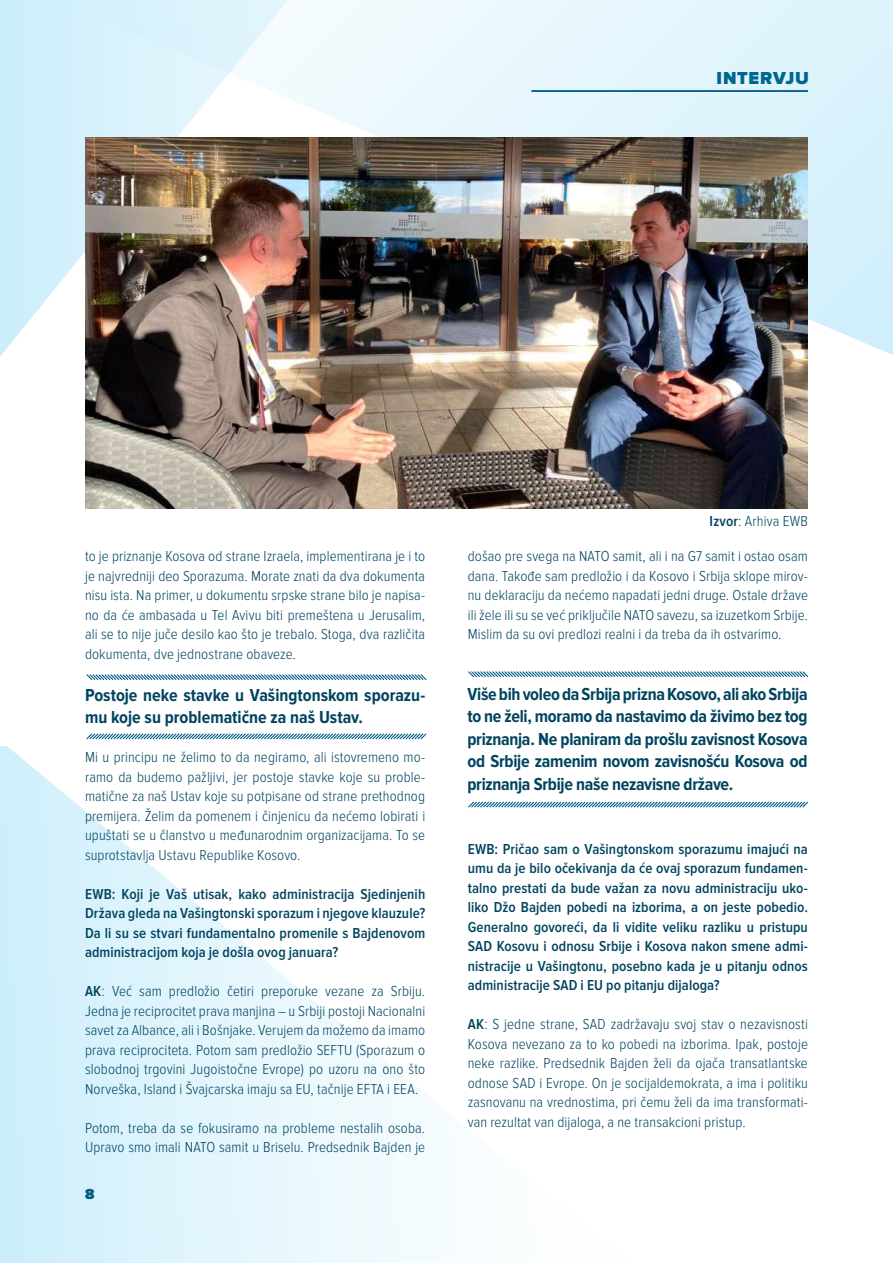
<style>
.page{position:relative;width:893px;height:1263px;background:#fff}
.page>*{position:absolute;margin:0;border:0;box-sizing:border-box;transform-origin:0 0}
.t1{font:700 18px/22.5px "Proxima Nova Cond";letter-spacing:-.01em;color:#00445f}
.t2{font:900 18px "Proxima Nova";letter-spacing:.035em;color:#00668e}
.t3{font:300 15px/19.5px "Proxima Nova Cond";letter-spacing:.005em;color:#00445f;text-align:justify}
.t4{font:600 15px/19.5px "Proxima Nova Cond";letter-spacing:.005em;color:#00445f;text-align:justify}
.t5{font:900 15px "Proxima Nova";color:#005c86}
.s1{font-weight:600}
</style>
<div class="page">
<svg style="left:288px;top:0;width:605px;height:355px;fill:#e4f6fc"></svg>
<svg style="left:0;top:0;width:288px;height:357px;fill:#d7f1fc"></svg>
<svg style="left:0;top:746px;width:435px;height:517px"></svg>
<hr style="left:531px;top:90px;width:277px;height:2px;background:#005c86">
<img style="left:85px;top:137px;width:723px;height:372px">
<svg style="left:468px;top:671px;width:341px;height:6px;background:#8cb5c8"></svg>
<svg style="left:86px;top:674px;width:341px;height:6px;background:#8cb5c8"></svg>
<svg style="left:468px;top:801px;width:341px;height:7px"></svg>
<svg style="left:86px;top:733px;width:341px;height:7px"></svg>
<p class="t2" style="left:717px;top:68px;width:94px">INTERVJU</p>
<p class="t3" style="left:85px;top:547px;width:342px">to je priznanje Kosova od strane Izraela, implementirana je i to je najvredniji deo Sporazuma. Morate znati da dva dokumenta nisu ista. Na primer, u dokumentu srpske strane bilo je napisa&shy;no da će ambasada u Tel Avivu biti premeštena u Jerusalim, ali se to nije juče desilo kao što je trebalo. Stoga, dva različita dokumenta, dve jednostrane obaveze.</p>
<p class="t1" style="left:85px;top:684px;width:342px">Postoje neke stavke u Vašingtonskom sporazu&shy;mu koje su problematične za naš Ustav.</p>
<p class="t3" style="left:85px;top:748px;width:342px">Mi u principu ne želimo to da negiramo, ali istovremeno mo&shy;ramo da budemo pažljivi, jer postoje stavke koje su proble&shy;matične za naš Ustav koje su potpisane od strane prethodnog premijera. Želim da pomenem i činjenicu da nećemo lobirati i upuštati se u članstvo u međunarodnim organizacijama. To se suprotstavlja Ustavu Republike Kosovo.</p>
<p class="t4" style="left:85px;top:884px;width:342px">EWB: Koji je Vaš utisak, kako administracija Sjedinjenih Država gleda na Vašingtonski sporazum i njegove klauzule?<br>Da li su se stvari fundamentalno promenile s Bajdenovom administracijom koja je došla ovog januara?</p>
<p class="t3" style="left:85px;top:982px;width:342px"><span class="s1">AK</span>: Već sam predložio četiri preporuke vezane za Srbiju.<br>Jedna je reciprocitet prava manjina – u Srbiji postoji Nacionalni savet za Albance, ali i Bošnjake. Verujem da možemo da imamo prava reciprociteta. Potom sam predložio SEFTU (Sporazum o slobodnoj trgovini Jugoistočne Evrope) po uzoru na ono što Norveška, Island i Švajcarska imaju sa EU, tačnije EFTA i EEA.</p>
<p class="t3" style="left:85px;top:1118px;width:342px">Potom, treba da se fokusiramo na probleme nestalih osoba.<br>Upravo smo imali NATO samit u Briselu. Predsednik Bajden je</p>
<p class="t5" style="left:85px;top:1186px;width:11px">8</p>
<p class="t3" style="left:710px;top:512px;width:100px"><span class="s1">Izvor</span>: Arhiva EWB</p>
<p class="t3" style="left:468px;top:547px;width:342px">došao pre svega na NATO samit, ali i na G7 samit i ostao osam dana. Takođe sam predložio i da Kosovo i Srbija sklope mirov&shy;nu deklaraciju da nećemo napadati jedni druge. Ostale države ili žele ili su se već priključile NATO savezu, sa izuzetkom Srbije.<br>Mislim da su ovi predlozi realni i da treba da ih ostvarimo.</p>
<p class="t1" style="left:467px;top:683px;width:342px;text-align:justify">Više bih voleo da Srbija prizna Kosovo, ali ako Srbija to ne želi, moramo da nastavimo da živimo bez tog priznanja. Ne planiram da prošlu zavisnost Kosova od Srbije zamenim novom zavisnošću Kosova od priznanja Srbije naše nezavisne države.</p>
<p class="t4" style="left:468px;top:839px;width:342px">EWB: Pričao sam o Vašingtonskom sporazumu imajući na umu da je bilo očekivanja da će ovaj sporazum fundamen&shy;talno prestati da bude važan za novu administraciju uko&shy;liko Džo Bajden pobedi na izborima, a on jeste pobedio.<br>Generalno govoreći, da li vidite veliku razliku u pristupu SAD Kosovu i odnosu Srbije i Kosova nakon smene admi&shy;nistracije u Vašingtonu, posebno kada je u pitanju odnos administracije SAD i EU po pitanju dijaloga?</p>
<p class="t3" style="left:468px;top:1015px;width:342px"><span class="s1">AK</span>: S jedne strane, SAD zadržavaju svoj stav o nezavisnosti Kosova nevezano za to ko pobedi na izborima. Ipak, postoje neke razlike. Predsednik Bajden želi da ojača transatlantske odnose SAD i Evrope. On je socijaldemokrata, a ima i politiku zasnovanu na vrednostima, pri čemu želi da ima transformati&shy;van rezultat van dijaloga, a ne transakcioni pristup.</p>
</div>
